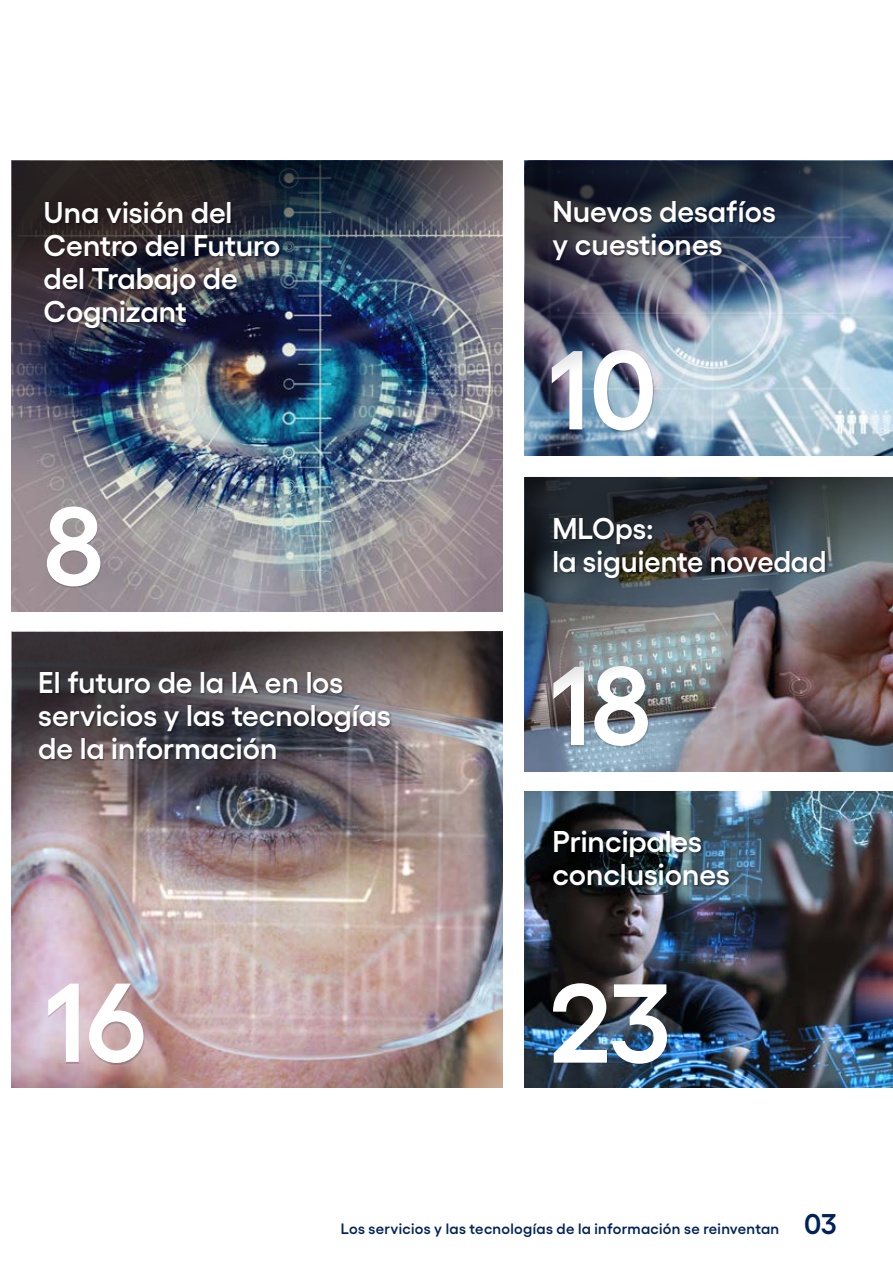
<style>
.page{position:relative;width:893px;height:1263px;background:#fff}
.page>*{position:absolute;margin:0;border:0;box-sizing:border-box;transform-origin:0 0}
.t1{font:600 111.75px "Gellix";color:#fff}
.t2{font:600 30px/33px "Gellix";color:#fff}
.t3{font:600 28.5px "Gellix";color:#002159}
.t4{font:600 15px "Gellix";letter-spacing:.02em;color:#002159}
</style>
<div class="page">
<img style="left:12px;top:965px;width:491px;height:123px">
<img style="left:12px;top:493px;width:491px;height:118px">
<img style="left:524px;top:792px;width:369px;height:296px">
<div style="left:553px;top:831px;width:178px;height:57px;background:#000;opacity:.35"></div>
<div style="left:553px;top:984px;width:115px;height:81px;background:#000;opacity:.2"></div>
<div style="left:48px;top:984px;width:97px;height:80px;background:#000;opacity:.2"></div>
<div style="left:47px;top:507px;width:55px;height:81px;background:#000;opacity:.2"></div>
<img style="left:12px;top:161px;width:491px;height:332px">
<img style="left:12px;top:632px;width:491px;height:333px">
<img style="left:524px;top:161px;width:369px;height:294px">
<img style="left:524px;top:477px;width:369px;height:294px">
<div style="left:45px;top:202px;width:237px;height:129px;background:#000;opacity:.35"></div>
<div style="left:39px;top:671px;width:353px;height:91px;background:#000;opacity:.35"></div>
<div style="left:553px;top:201px;width:224px;height:62px;background:#000;opacity:.35"></div>
<div style="left:554px;top:517px;width:273px;height:64px;background:#000;opacity:.35"></div>
<p class="t2" style="left:44px;top:193px;width:238px">Una visión del<br>Centro del Futuro del Trabajo de<br>Cognizant</p>
<h1 class="t1" style="left:44px;top:458px;width:62px">8</h1>
<p class="t2" style="left:38px;top:663px;width:354px">El futuro de la IA en los servicios y las tecnologías de la información</p>
<p class="t2" style="left:553px;top:192px;width:225px">Nuevos desafíos y cuestiones</p>
<h1 class="t1" style="left:547px;top:302px;width:112px">10</h1>
<p class="t2" style="left:552px;top:509px;width:276px">MLOps:<br>la siguiente novedad</p>
<h1 class="t1" style="left:549px;top:618px;width:104px">18</h1>
<p class="t2" style="left:552px;top:822px;width:179px">Principales conclusiones</p>
<h1 class="t1" style="left:44px;top:934px;width:104px">16</h1>
<h1 class="t1" style="left:549px;top:935px;width:124px">23</h1>
<p class="t4" style="left:341px;top:1216px;width:440px">Los servicios y las tecnologías de la información se reinventan</p>
<p class="t3" style="left:804px;top:1201px;width:34px">03</p>
</div>
